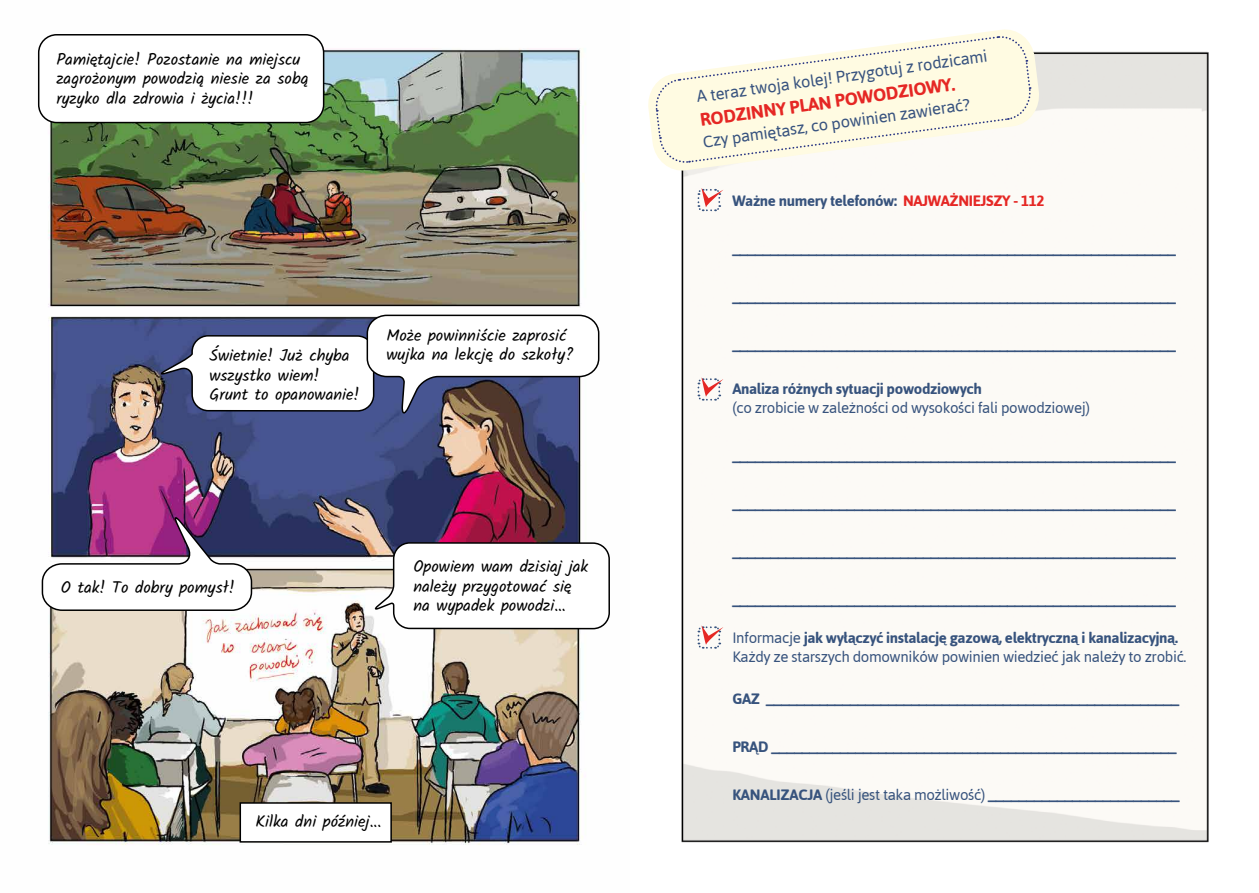
<style>
.page{position:relative;width:1259px;height:893px;background:#fff}
.page>*{position:absolute;margin:0;border:0;box-sizing:border-box;transform-origin:0 0}
.t1{font:700 18px "Asap";color:#e52724}
.t2{font:16.5px/19.5px "Kalam";color:#000}
.t3{font:16.5px "Asap";color:#38537f}
.t4{font:700 15px "Asap";letter-spacing:-.025em;color:#37537d}
.t5{font:15px/19.5px "Asap";letter-spacing:-.025em;color:#37537d}
.s1{color:#e52724}
.s2{font-weight:700}
.s3{font-weight:400}
</style>
<div class="page">
<img style="left:37px;top:34px;width:1172px;height:811px">
<svg style="left:372px;top:541px;width:239px;height:89px"></svg>
<div style="left:39px;top:35px;width:285px;height:88px;background:#fff;border-radius:18px"></div>
<div style="left:38px;top:34px;width:286px;height:89px;border:2px solid #000;border-radius:18px"></div>
<div style="left:643px;top:0;width:326px;height:91px;background:#fff"></div>
<svg style="left:158px;top:314px;width:442px;height:104px"></svg>
<svg style="left:41px;top:514px;width:212px;height:98px"></svg>
<div style="left:240px;top:803px;width:151px;height:39px;background:#fff"></div>
<div style="left:239px;top:802px;width:153px;height:41px;border:2px solid #000"></div>
<svg style="left:644px;top:29px;width:399px;height:148px;fill:#fcfaf6"></svg>
<svg style="left:651px;top:32px;width:384px;height:135px"></svg>
<svg style="left:696px;top:188px;width:27px;height:24px"></svg>
<svg style="left:696px;top:377px;width:27px;height:25px"></svg>
<svg style="left:696px;top:625px;width:27px;height:25px"></svg>
<p class="t2" style="left:56px;top:50px;width:254px">Pamiętajcie! Pozostanie na miejscu zagrożonym powodzią niesie za sobą ryzyko dla zdrowia i życia!!!</p>
<p class="t2" style="left:209px;top:347px;width:152px">Świetnie! Już chyba wszystko wiem!<br>Grunt to opanowanie!</p>
<p class="t2" style="left:386px;top:326px;width:189px">Może powinniście zaprosić wujka na lekcję do szkoły?</p>
<p class="t2" style="left:61px;top:578px;width:175px">O tak! To dobry pomysł!</p>
<p class="t2" style="left:413px;top:558px;width:176px">Opowiem wam dzisiaj jak należy przygotować się na wypadek powodzi…</p>
<p class="t2" style="left:255px;top:812px;width:127px">Kilka dni później...</p>
<p class="t3" style="left:695px;top:86px;width:295px;rotate:-8deg">A teraz twoja kolej! Przygotuj z rodzicami</p>
<p class="t1" style="left:698px;top:108px;width:259px;rotate:-8deg">RODZINNY PLAN POWODZIOWY.</p>
<p class="t3" style="left:701px;top:131px;width:271px;rotate:-8deg">Czy pamiętasz, co powinien zawierać?</p>
<p class="t4" style="left:732px;top:191px;width:314px">Ważne numery telefonów: <span class="s1">NAJWAŻNIEJSZY - 112</span></p>
<p class="t4" style="left:732px;top:239px;width:445px">__________________________________________________________</p>
<p class="t4" style="left:732px;top:287px;width:445px">__________________________________________________________</p>
<p class="t4" style="left:732px;top:335px;width:445px">__________________________________________________________</p>
<p class="t4" style="left:732px;top:378px;width:251px">Analiza różnych sytuacji powodziowych</p>
<p class="t5" style="left:732px;top:397px;width:359px">(co zrobicie w zależności od wysokości fali powodziowej)</p>
<p class="t4" style="left:732px;top:446px;width:445px">__________________________________________________________</p>
<p class="t4" style="left:732px;top:494px;width:445px">__________________________________________________________</p>
<p class="t4" style="left:732px;top:542px;width:445px">__________________________________________________________</p>
<p class="t4" style="left:732px;top:590px;width:445px">__________________________________________________________</p>
<p class="t5" style="left:732px;top:627px;width:456px">Informacje <span class="s2">jak wyłączyć instalację gazową, elektryczną i kanalizacyjną.<br></span>Każdy ze starszych domowników powinien wiedzieć jak należy to zrobić.</p>
<p class="t4" style="left:732px;top:689px;width:448px">GAZ ______________________________________________________</p>
<p class="t4" style="left:732px;top:737px;width:446px">PRĄD _____________________________________________________</p>
<p class="t4" style="left:732px;top:785px;width:449px">KANALIZACJA <span class="s3">(jeśli jest taka możliwość)</span> _________________________</p>
</div>
